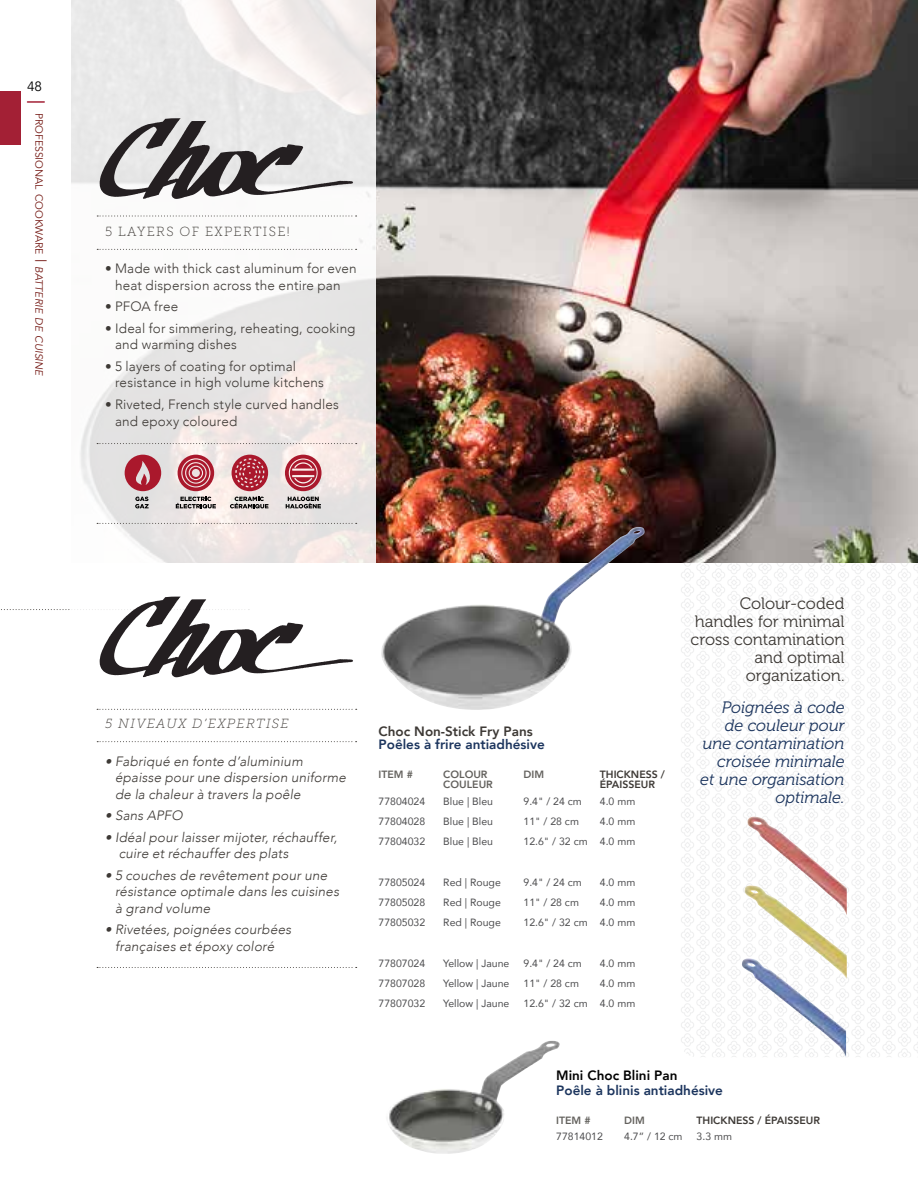
<style>
.page{position:relative;width:918px;height:1188px;background:#fff}
.page>*{position:absolute;margin:0;border:0;box-sizing:border-box;transform-origin:0 0}
.t1{font:italic 16.5px/18px "Museo 300";letter-spacing:-.005em;color:#1c355e;text-align:right}
.t2{font:16.5px/18px "Museo 300";letter-spacing:-.005em;color:#3d3935;text-align:right}
.t3{font:italic 300 13.5px/16.5px "Avenir";letter-spacing:.015em;color:#3d3935}
.t4{font:300 13.5px/16.5px "Avenir";letter-spacing:.015em;color:#3d3935}
.t5{font:800 13.5px "Avenir";color:#1c355e}
.t6{font:800 13.5px "Avenir";color:#3d3935}
.t7{font:800 13.5px "Avenir";color:#000}
.t8{font:13.5px "Avenir";color:#000}
.t9{font:13.2px "Museo Slab 100";letter-spacing:.1em;color:#3d3935}
.t10{font:italic 13.2px "Museo Slab 100";letter-spacing:.1em;color:#3d3935}
.t11{font:10.5px "Avenir";color:#4d4d4f}
.t12{font:10.5px "Avenir";color:#751a15}
.t13{font:800 10.5px/10.5px "Avenir";color:#3d3935}
.t14{font:800 10.5px/10.5px "Avenir";color:#63615d}
.s1{font-size:15px}
.s2{font-style:italic}
.s3{font-size:13.2px}
</style>
<div class="page">
<svg style="left:28px;top:101px;width:16px;height:2px"></svg>
<div style="left:0;top:91px;width:20px;height:54px;background:#a32035"></div>
<img style="left:388px;top:1041px;width:172px;height:113px">
<div style="left:556px;top:1066px;width:362px;height:122px;background:#fff"></div>
<svg style="left:679px;top:562px;width:239px;height:495px"></svg>
<img style="left:376px;top:0;width:542px;height:562px">
<svg style="left:71px;top:0;width:305px;height:968px"></svg>
<svg style="left:178px;top:455px;width:36px;height:36px"></svg>
<svg style="left:232px;top:455px;width:36px;height:36px"></svg>
<svg style="left:125px;top:455px;width:36px;height:36px"></svg>
<svg style="left:285px;top:455px;width:37px;height:36px"></svg>
<svg style="left:135px;top:497px;width:14px;height:11px"></svg>
<svg style="left:176px;top:497px;width:40px;height:11px"></svg>
<svg style="left:230px;top:497px;width:38px;height:11px"></svg>
<svg style="left:286px;top:497px;width:35px;height:11px"></svg>
<svg style="left:97px;top:249px;width:260px;height:1px"></svg>
<svg style="left:97px;top:216px;width:260px;height:1px"></svg>
<svg style="left:97px;top:741px;width:260px;height:1px"></svg>
<svg style="left:97px;top:709px;width:260px;height:1px"></svg>
<svg style="left:97px;top:523px;width:260px;height:1px"></svg>
<svg style="left:97px;top:443px;width:260px;height:1px"></svg>
<svg style="left:97px;top:967px;width:260px;height:1px"></svg>
<img style="left:747px;top:817px;width:100px;height:68px">
<img style="left:744px;top:885px;width:103px;height:94px">
<img style="left:741px;top:958px;width:105px;height:99px">
<img style="left:381px;top:527px;width:264px;height:183px">
<svg style="left:100px;top:118px;width:253px;height:81px;background:#adabac"></svg>
<svg style="left:1px;top:597px;width:352px;height:81px"></svg>
<p class="t8" style="left:27px;top:79px;width:17px">48</p>
<p class="t12" style="left:45px;top:113px;width:265px;rotate:90deg">professional cookware <span class="s1">|</span> <span class="s2">batterie de cuisine</span></p>
<p class="t9" style="left:105px;top:224px;width:186px">5 LAYERS OF EXPERTISE!</p>
<p class="t4" style="left:105px;top:260px;width:253px;text-align:center"><span class="s3">•</span> Made with thick cast aluminum for even heat dispersion across the entire pan</p>
<p class="t4" style="left:105px;top:298px;width:75px"><span class="s3">•</span> PFOA free</p>
<p class="t4" style="left:115px;top:320px;width:242px;text-indent:-10px"><span class="s3">•</span> Ideal for simmering, reheating, cooking and warming dishes</p>
<p class="t4" style="left:115px;top:358px;width:210px;text-indent:-10px"><span class="s3">•</span> 5 layers of coating for optimal resistance in high volume kitchens</p>
<p class="t4" style="left:115px;top:396px;width:225px;text-indent:-10px"><span class="s3">•</span> Riveted, French style curved handles and epoxy coloured</p>
<p class="t10" style="left:105px;top:717px;width:185px">5 NIVEAUX D’EXPERTISE</p>
<p class="t3" style="left:115px;top:753px;width:232px;text-indent:-10px"><span class="s3">•</span> Fabriqué en fonte d’aluminium épaisse pour une dispersion uniforme de la chaleur à travers la poêle</p>
<p class="t3" style="left:105px;top:807px;width:79px"><span class="s3">•</span> Sans APFO</p>
<p class="t3" style="left:119px;top:829px;width:220px;text-indent:-14px"><span class="s3">•</span> Idéal pour laisser mijoter, réchauffer, cuire et réchauffer des plats</p>
<p class="t3" style="left:115px;top:867px;width:226px;text-indent:-10px"><span class="s3">•</span> 5 couches de revêtement pour une résistance optimale dans les cuisines à grand volume</p>
<p class="t3" style="left:105px;top:921px;width:188px;text-align:center"><span class="s3">•</span> Rivetées, poignées courbées françaises et époxy coloré</p>
<p class="t6" style="left:379px;top:720px;width:156px">Choc Non-Stick Fry Pans</p>
<p class="t5" style="left:379px;top:734px;width:168px">Poêles à frire antiadhésive</p>
<p class="t14" style="left:379px;top:769px;width:36px">ITEM #</p>
<p class="t14" style="left:443px;top:769px;width:51px">COLOUR<br>COULEUR</p>
<p class="t14" style="left:524px;top:769px;width:22px">DIM</p>
<p class="t13" style="left:600px;top:769px;width:67px">THICKNESS /<br>ÉPAISSEUR</p>
<p class="t11" style="left:379px;top:793px;width:48px">77804024</p>
<p class="t11" style="left:443px;top:793px;width:51px">Blue | Bleu</p>
<p class="t11" style="left:524px;top:793px;width:60px">9.4" / 24 cm</p>
<p class="t11" style="left:600px;top:793px;width:37px">4.0 mm</p>
<p class="t11" style="left:379px;top:813px;width:48px">77804028</p>
<p class="t11" style="left:443px;top:813px;width:51px">Blue | Bleu</p>
<p class="t11" style="left:524px;top:813px;width:57px">11" / 28 cm</p>
<p class="t11" style="left:600px;top:813px;width:37px">4.0 mm</p>
<p class="t11" style="left:379px;top:833px;width:48px">77804032</p>
<p class="t11" style="left:443px;top:833px;width:51px">Blue | Bleu</p>
<p class="t11" style="left:524px;top:833px;width:113px">12.6" / 32 cm 4.0 mm</p>
<p class="t11" style="left:379px;top:874px;width:48px">77805024</p>
<p class="t11" style="left:443px;top:874px;width:59px">Red | Rouge</p>
<p class="t11" style="left:524px;top:874px;width:60px">9.4" / 24 cm</p>
<p class="t11" style="left:600px;top:874px;width:37px">4.0 mm</p>
<p class="t11" style="left:379px;top:894px;width:48px">77805028</p>
<p class="t11" style="left:443px;top:894px;width:59px">Red | Rouge</p>
<p class="t11" style="left:524px;top:894px;width:57px">11" / 28 cm</p>
<p class="t11" style="left:600px;top:894px;width:37px">4.0 mm</p>
<p class="t11" style="left:379px;top:914px;width:48px">77805032</p>
<p class="t11" style="left:443px;top:914px;width:59px">Red | Rouge</p>
<p class="t11" style="left:524px;top:914px;width:113px">12.6" / 32 cm 4.0 mm</p>
<p class="t11" style="left:379px;top:955px;width:48px">77807024</p>
<p class="t11" style="left:443px;top:955px;width:68px">Yellow | Jaune</p>
<p class="t11" style="left:524px;top:955px;width:60px">9.4" / 24 cm</p>
<p class="t11" style="left:600px;top:955px;width:37px">4.0 mm</p>
<p class="t11" style="left:379px;top:975px;width:48px">77807028</p>
<p class="t11" style="left:443px;top:975px;width:68px">Yellow | Jaune</p>
<p class="t11" style="left:524px;top:975px;width:57px">11" / 28 cm</p>
<p class="t11" style="left:600px;top:975px;width:37px">4.0 mm</p>
<p class="t11" style="left:379px;top:995px;width:48px">77807032</p>
<p class="t11" style="left:443px;top:995px;width:68px">Yellow | Jaune</p>
<p class="t11" style="left:524px;top:995px;width:113px">12.6" / 32 cm 4.0 mm</p>
<h1 class="t2" style="left:691px;top:595px;width:156px">Colour-coded handles for minimal cross contamination and optimal organization.</h1>
<h1 class="t1" style="left:700px;top:698px;width:146px">Poignées à code de couleur pour une contamination croisée minimale et une organisation optimale.</h1>
<p class="t7" style="left:556px;top:1064px;width:123px">Mini Choc Blini Pan</p>
<p class="t5" style="left:556px;top:1080px;width:168px">Poêle à blinis antiadhésive</p>
<p class="t14" style="left:556px;top:1115px;width:36px">ITEM #</p>
<p class="t14" style="left:624px;top:1115px;width:22px">DIM</p>
<p class="t13" style="left:697px;top:1115px;width:125px">THICKNESS / ÉPAISSEUR</p>
<p class="t11" style="left:556px;top:1128px;width:48px">77814012</p>
<p class="t11" style="left:624px;top:1128px;width:60px">4.7” / 12 cm</p>
<p class="t11" style="left:697px;top:1128px;width:37px">3.3 mm</p>
</div>
